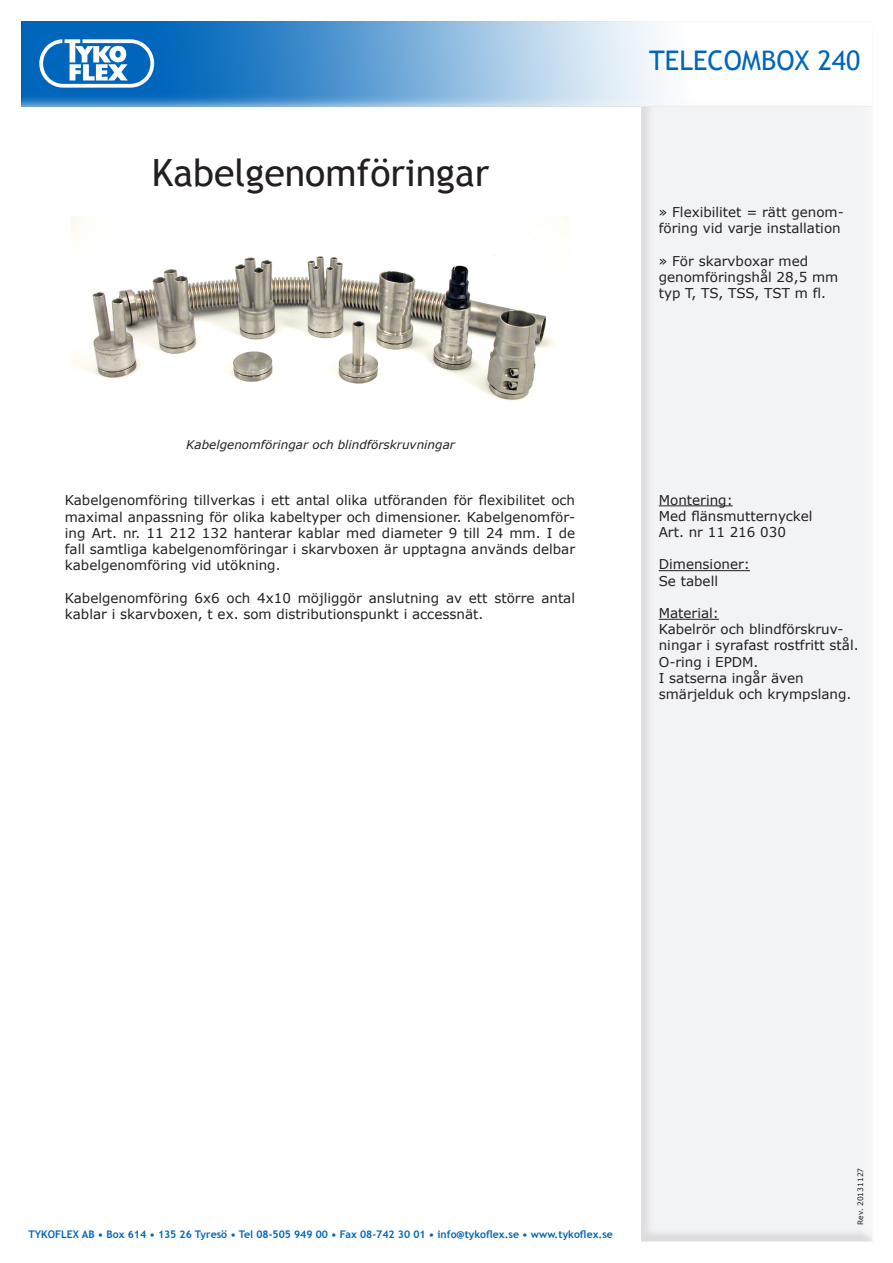
<style>
.page{position:relative;width:893px;height:1263px;background:#fff}
.page>*{position:absolute;margin:0;border:0;box-sizing:border-box;transform-origin:0 0}
.t1{font:37.5px "Trebuchet MS";color:#231f20}
.t2{font:27px "Trebuchet MS";color:#06b}
.t3{font:13.5px/16.2px "Verdana";color:#231f20}
.t4{font:italic 12px "Verdana";color:#231f20}
.t5{font:700 10.5px "Trebuchet MS";color:#06b}
.t6{font:7.5px "Verdana";color:#231f20}
</style>
<div class="page">
<img style="left:21px;top:21px;width:851px;height:85px">
<svg style="left:39px;top:39px;width:115px;height:49px"></svg>
<img style="left:71px;top:216px;width:498px;height:186px">
<hr style="left:659px;top:505px;width:74px;height:1px;background:#231f20">
<hr style="left:659px;top:570px;width:91px;height:1px;background:#231f20">
<hr style="left:659px;top:619px;width:60px;height:1px;background:#231f20">
<p class="t1" style="left:152px;top:151px;width:339px">Kabelgenomföringar</p>
<p class="t4" style="left:186px;top:437px;width:270px">Kabelgenomföringar och blindförskruvningar</p>
<p class="t3" style="left:65px;top:492px;width:512px;text-align:justify">Kabelgenomföring tillverkas i ett antal olika utföranden för flexibilitet och maximal anpassning för olika kabeltyper och dimensioner. Kabelgenomför&shy;ing Art. nr. 11 212 132 hanterar kablar med diameter 9 till 24 mm. I de fall samtliga kabelgenomföringar i skarvboxen är upptagna används delbar kabelgenomföring vid utökning.</p>
<p class="t3" style="left:65px;top:589px;width:512px">Kabelgenomföring 6x6 och 4x10 möjliggör anslutning av ett större antal kablar i skarvboxen, t ex. som distributionspunkt i accessnät.</p>
<p class="t2" style="left:649px;top:45px;width:212px">TELECOMBOX 240</p>
<p class="t3" style="left:659px;top:204px;width:187px">» Flexibilitet = rätt genom&shy;föring vid varje installation</p>
<p class="t3" style="left:659px;top:253px;width:151px">» För skarvboxar med</p>
<p class="t3" style="left:659px;top:269px;width:181px">genomföringshål 28,5 mm</p>
<p class="t3" style="left:659px;top:285px;width:169px">typ T, TS, TSS, TST m fl.</p>
<p class="t3" style="left:659px;top:491px;width:76px">Montering:</p>
<p class="t3" style="left:659px;top:508px;width:155px">Med flänsmutternyckel</p>
<p class="t3" style="left:659px;top:524px;width:129px">Art. nr 11 216 030</p>
<p class="t3" style="left:659px;top:556px;width:93px">Dimensioner:</p>
<p class="t3" style="left:659px;top:572px;width:61px">Se tabell</p>
<p class="t3" style="left:659px;top:605px;width:62px">Material:</p>
<p class="t3" style="left:659px;top:621px;width:201px">Kabelrör och blindförskruv&shy;ningar i syrafast rostfritt stål.</p>
<p class="t3" style="left:659px;top:653px;width:101px">O-ring i EPDM.</p>
<p class="t3" style="left:659px;top:670px;width:146px">I satserna ingår även</p>
<p class="t3" style="left:659px;top:686px;width:194px">smärjelduk och krympslang.</p>
<p class="t5" style="left:28px;top:1227px;width:586px">TYKOFLEX AB • Box 614 • 135 26 Tyresö • Tel 08-505 949 00 • Fax 08-742 30 01 • info@tykoflex.se • www.tykoflex.se</p>
<p class="t6" style="left:855px;top:1225px;width:58px;rotate:-90deg">Rev. 20131127</p>
</div>
